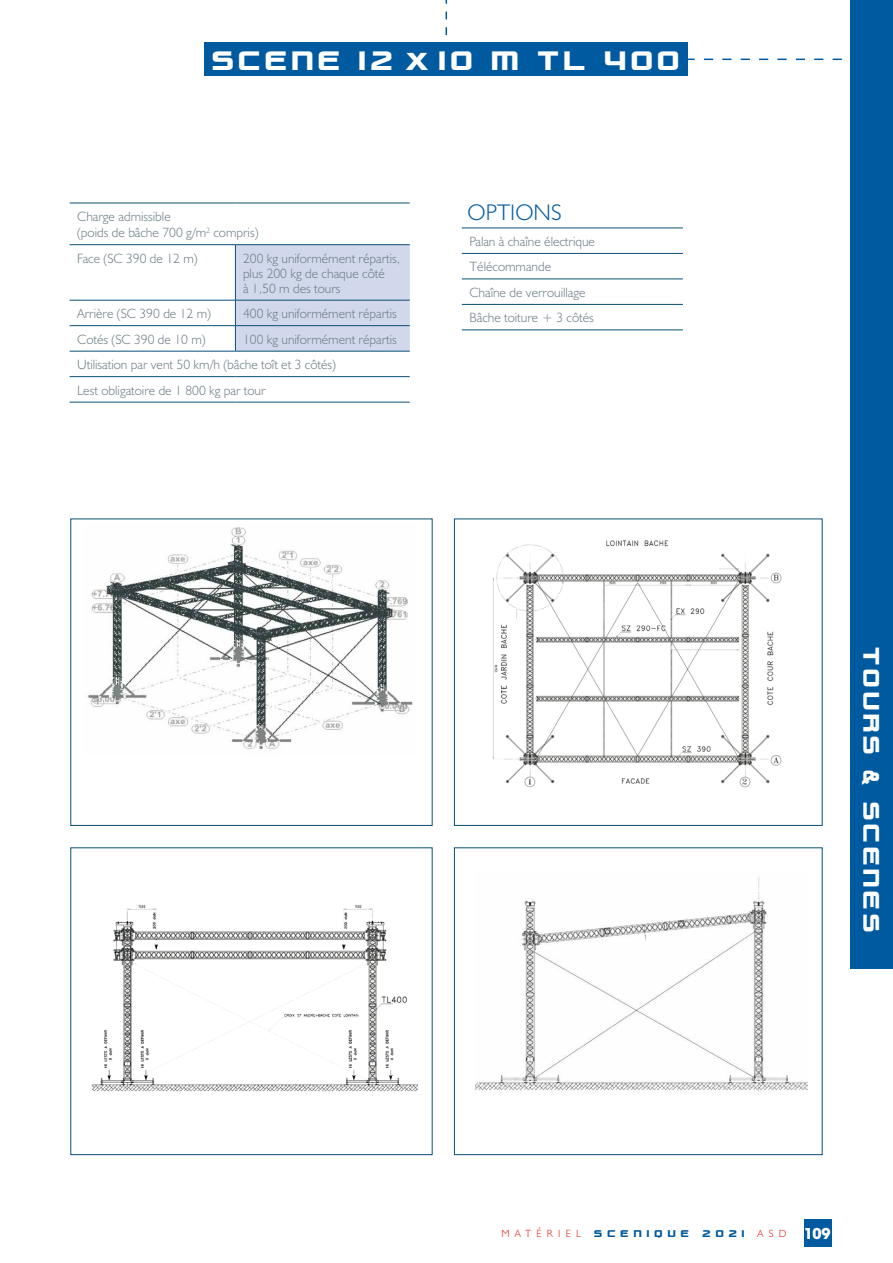
<style>
.page{position:relative;width:893px;height:1263px;background:#fff}
.page>*{position:absolute;margin:0;border:0;box-sizing:border-box;transform-origin:0 0}
.t1{font:28.5px "Charlie Brown M54";letter-spacing:.18em;color:#fff}
.t2{font:24px "Charlie Brown M54";letter-spacing:.18em;color:#fff}
.t3{font:300 22.65px "Humanist 521 BT";color:#005aa0}
.t4{font:300 13.5px/25.5px "Humanist 521 BT";color:#6b7d85}
.t5{font:300 10.5px "Humanist 521 BT";letter-spacing:.5em;color:#e31c19}
.t6{font:10.5px "Charlie Brown M54";letter-spacing:.5em;color:#005aa0}
.s1{font-family:"Avant Garde Md ITC";font-weight:700;font-size:25.65px}
.s2{font-family:"Avant Garde Md ITC";font-weight:700;font-size:16.5px;color:#fff}
</style>
<div class="page">
<svg style="left:687px;top:59px;width:155px;height:1px"></svg>
<svg style="left:446px;top:0;width:1px;height:35px"></svg>
<div style="left:850px;top:0;width:43px;height:968px;background:#005aa0"></div>
<div style="left:804px;top:1219px;width:28px;height:28px;background:#005aa0"></div>
<div style="left:454px;top:847px;width:368px;height:308px;border:1px solid #0a4f75"></div>
<div style="left:454px;top:519px;width:368px;height:307px;border:1px solid #0a4f75"></div>
<img style="left:88px;top:527px;width:325px;height:222px">
<img style="left:493px;top:540px;width:289px;height:248px">
<img style="left:476px;top:877px;width:331px;height:217px">
<img style="left:92px;top:904px;width:325px;height:192px">
<div style="left:204px;top:43px;width:483px;height:33px;background:#005aa0"></div>
<hr style="left:70px;top:244px;width:165px;height:1px;background:#0a4f75">
<hr style="left:235px;top:244px;width:175px;height:1px;background:#0a4f75">
<hr style="left:70px;top:300px;width:165px;height:1px;background:#0a4f75">
<hr style="left:70px;top:325px;width:165px;height:1px;background:#0a4f75">
<hr style="left:70px;top:351px;width:165px;height:1px;background:#0a4f75">
<hr style="left:235px;top:351px;width:175px;height:1px;background:#0a4f75">
<hr style="left:70px;top:376px;width:165px;height:1px;background:#0a4f75">
<hr style="left:235px;top:376px;width:175px;height:1px;background:#0a4f75">
<hr style="left:70px;top:402px;width:165px;height:1px;background:#0a4f75">
<hr style="left:235px;top:402px;width:175px;height:1px;background:#0a4f75">
<hr style="left:70px;top:203px;width:165px;height:1px;background:#0a4f75">
<hr style="left:235px;top:203px;width:175px;height:1px;background:#0a4f75">
<div style="left:235px;top:245px;width:175px;height:106px;background:#d1d8eb"></div>
<hr style="left:462px;top:253px;width:221px;height:1px;background:#0a4f75">
<hr style="left:462px;top:279px;width:221px;height:1px;background:#0a4f75">
<hr style="left:462px;top:304px;width:221px;height:1px;background:#0a4f75">
<hr style="left:462px;top:330px;width:221px;height:1px;background:#0a4f75">
<hr style="left:462px;top:228px;width:221px;height:1px;background:#0a4f75">
<h1 class="t1" style="left:212px;top:49px;width:468px">SCENE 12 <span class="s1">X</span> 10 M TL 400</h1>
<p class="t4" style="left:77px;top:208px;width:183px;line-height:16.2px">Charge admissible<br>(poids de bâche 700 g/m<sup>2</sup> compris)</p>
<p class="t4" style="left:77px;top:245px;width:122px">Face (SC 390 de 12 m)</p>
<p class="t4" style="left:243px;top:250px;width:159px;line-height:15px">200 kg uniformément répartis, plus 200 kg de chaque côté<br>à 1,50 m des tours</p>
<p class="t4" style="left:77px;top:300px;width:135px">Arrière (SC 390 de 12 m)</p>
<p class="t4" style="left:243px;top:300px;width:155px">400 kg uniformément répartis</p>
<p class="t4" style="left:77px;top:326px;width:130px">Cotés (SC 390 de 10 m)</p>
<p class="t4" style="left:77px;top:326px;width:321px;text-indent:166px">100 kg uniformément répartis<br>Utilisation par vent 50 km/h (bâche toît et 3 côtés)<br>Lest obligatoire de 1 800 kg par tour</p>
<h3 class="t3" style="left:468px;top:198px;width:95px">OPTIONS</h3>
<p class="t4" style="left:469px;top:228px;width:127px">Palan à chaîne électrique<br>Télécommande<br>Chaîne de verrouillage<br>Bâche toiture + 3 côtés</p>
<h2 class="t2" style="left:880px;top:647px;width:286px;rotate:90deg">TOURS &amp; SCENES</h2>
<p class="t5" style="left:501px;top:1227px;width:81px">MATÉRIEL</p>
<p class="t6" style="left:594px;top:1230px;width:96px">SCENIQUE</p>
<p class="t6" style="left:702px;top:1230px;width:43px">2021</p>
<p class="t5" style="left:758px;top:1227px;width:75px">ASD <span class="s2">109</span></p>
</div>
